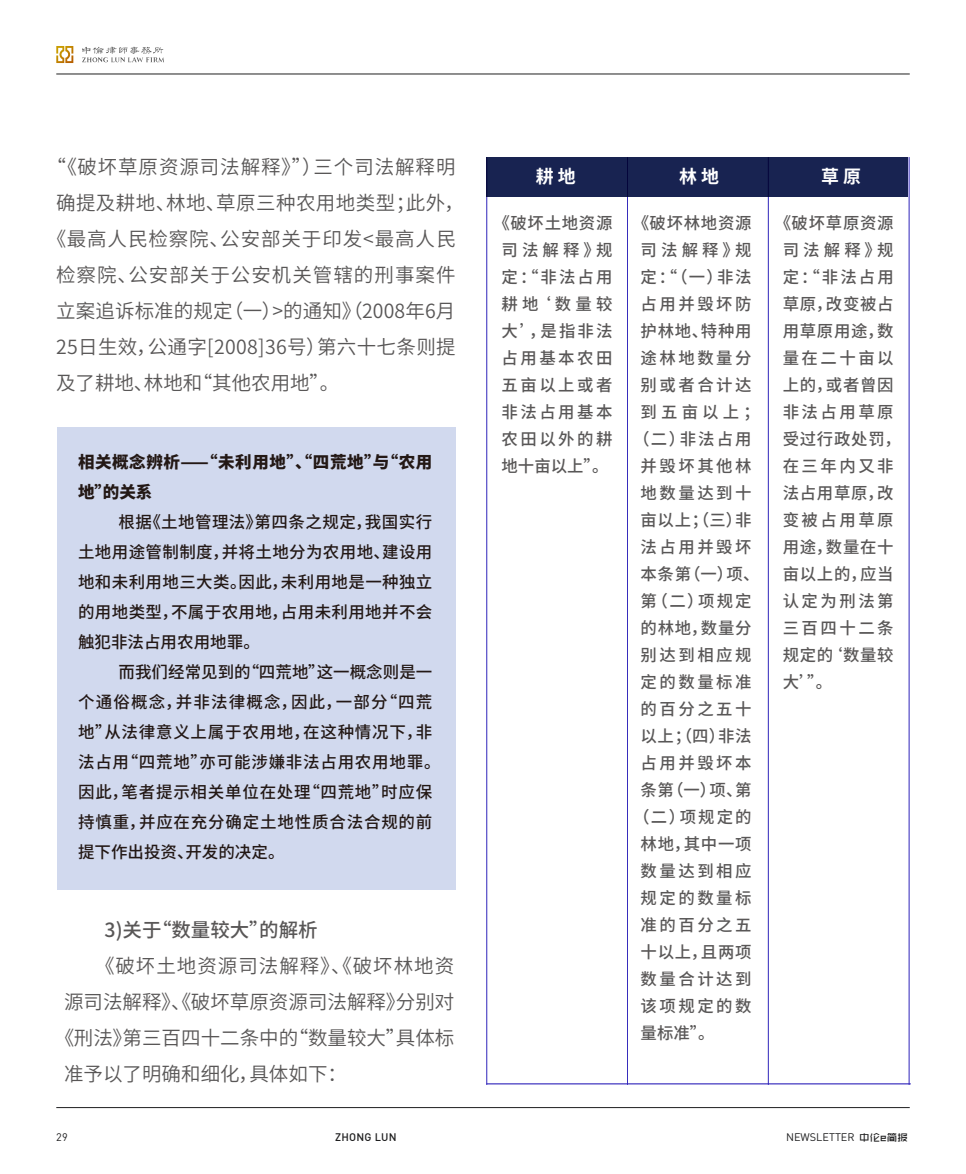
<style>
.page{position:relative;width:966px;height:1174px;background:#fff}
.page>*{position:absolute;margin:0;border:0;box-sizing:border-box;transform-origin:0 0}
.t1{font:19.5px "Source Han Sans CN";letter-spacing:.015em;color:#595757}
.t2{font:19.5px "Source Han Sans CN";letter-spacing:.045em;color:#595757}
.t3{font:19.5px "Source Han Sans CN";letter-spacing:.05em;color:#595757}
.t4{font:500 19.5px "Source Han Sans CN";color:#595757}
.t5{font:700 18px "Source Han Sans CN";color:#fff}
.t6{font:500 16.5px/27px "Source Han Sans CN";letter-spacing:.15em;color:#595757;text-align:center}
.t7{font:500 16.5px/30px "Source Han Sans CN";letter-spacing:.045em;color:#231815;text-align:justify}
.t8{font:500 16.5px/27px "Source Han Sans CN";letter-spacing:.045em;color:#595757}
.t9{font:800 16.5px/30px "Source Han Sans CN";letter-spacing:.035em;color:#231815}
.t10{font:10.8px "DIN";color:#1f1f20}
.t11{font:500 10.8px "DIN";letter-spacing:.02em;color:#1f1f20}
.s1{font-family:"ZHSRXT GBK1 0";font-size:10.5px}
</style>
<div class="page">
<hr style="left:56px;top:1107px;width:853px;height:1px;background:#1f1f20">
<hr style="left:56px;top:74px;width:853px;height:1px;background:#1f1f20">
<svg style="left:82px;top:47px;width:82px;height:15px"></svg>
<svg style="left:56px;top:46px;width:17px;height:17px"></svg>
<div style="left:57px;top:426px;width:398px;height:463px;background:#d1d9ee"></div>
<div style="left:486px;top:157px;width:421px;height:39px;background:#182351"></div>
<hr style="left:627px;top:157px;width:1px;height:927px;background:#2f24ba">
<hr style="left:486px;top:157px;width:1px;height:927px;background:#2f24ba">
<hr style="left:908px;top:157px;width:1px;height:927px;background:#2f24ba">
<hr style="left:767px;top:157px;width:1px;height:927px;background:#2f24ba">
<hr style="left:486px;top:1083px;width:424px;height:1px;background:#2f24ba">
<p class="t2" style="left:47px;top:155px;width:410px">“《破坏草原资源司法解释》”）三个司法解释明</p>
<p class="t1" style="left:56px;top:191px;width:409px">确提及耕地、林地、草原三种农用地类型；此外，</p>
<p class="t2" style="left:47px;top:227px;width:410px">《最高人民检察院、公安部关于印发&lt;最高人民</p>
<p class="t3" style="left:56px;top:263px;width:401px">检察院、公安部关于公安机关管辖的刑事案件</p>
<p class="t1" style="left:56px;top:299px;width:401px">立案追诉标准的规定（一）&gt;的通知》（2008年6月</p>
<p class="t1" style="left:56px;top:335px;width:401px">25日生效，公通字[2008]36号）第六十七条则提</p>
<p class="t1" style="left:56px;top:371px;width:284px">及了耕地、林地和“其他农用地”。</p>
<p class="t9" style="left:78px;top:447px;width:356px">相关概念辨析⸺“未利用地”、“四荒地”与“农用地”的关系</p>
<p class="t7" style="left:78px;top:507px;width:356px;text-indent:41px">根据《土地管理法》第四条之规定，我国实行土地用途管制制度，并将土地分为农用地、建设用地和未利用地三大类。因此，未利用地是一种独立的用地类型，不属于农用地，占用未利用地并不会触犯非法占用农用地罪。</p>
<p class="t7" style="left:78px;top:657px;width:364px;text-align:left;text-indent:41px">而我们经常见到的“四荒地”这一概念则是一个通俗概念，并非法律概念，因此，一部分“四荒地”从法律意义上属于农用地，在这种情况下，非法占用“四荒地”亦可能涉嫌非法占用农用地罪。因此，笔者提示相关单位在处理“四荒地”时应保持慎重，并应在充分确定土地性质合法合规的前提下作出投资、开发的决定。</p>
<p class="t4" style="left:105px;top:918px;width:215px">3)关于“数量较大”的解析</p>
<p class="t3" style="left:95px;top:954px;width:360px">《破坏土地资源司法解释》、《破坏林地资</p>
<p class="t1" style="left:64px;top:990px;width:391px">源司法解释》、《破坏草原资源司法解释》分别对</p>
<p class="t1" style="left:55px;top:1026px;width:401px">《刑法》第三百四十二条中的“数量较大”具体标</p>
<p class="t1" style="left:64px;top:1062px;width:284px">准予以了明确和细化，具体如下：</p>
<p class="t5" style="left:535px;top:166px;width:41px">耕 地</p>
<p class="t5" style="left:679px;top:166px;width:41px">林 地</p>
<p class="t5" style="left:821px;top:166px;width:41px">草 原</p>
<p class="t6" style="left:493px;top:210px;width:120px">《破坏土地资源司法解释》规定：“非法占用耕地‘数量较大’，是指非法占用基本农田五亩以上或者非法占用基本农田以外的耕地十亩以上”。</p>
<p class="t8" style="left:782px;top:210px;width:120px;text-indent:-8px">《破坏草原资源司法解释》规定：“非法占用草原，改变被占用草原用途，数量在二十亩以上的，或者曾因非法占用草原受过行政处罚，在三年内又非法占用草原，改变被占用草原用途，数量在十亩以上的，应当认定为刑法第三百四十二条规定的‘数量较大’”。</p>
<p class="t6" style="left:632px;top:210px;width:120px">《破坏林地资源</p>
<p class="t6" style="left:640px;top:237px;width:112px">司法解释》规</p>
<p class="t6" style="left:640px;top:264px;width:112px">定：“（一）非法</p>
<p class="t6" style="left:640px;top:291px;width:112px">占用并毁坏防</p>
<p class="t6" style="left:640px;top:318px;width:112px">护林地、特种用</p>
<p class="t6" style="left:640px;top:345px;width:112px">途林地数量分</p>
<p class="t6" style="left:640px;top:372px;width:112px">别或者合计达</p>
<p class="t6" style="left:640px;top:399px;width:121px">到五亩以上；</p>
<p class="t6" style="left:632px;top:426px;width:120px">（二）非法占用</p>
<p class="t6" style="left:640px;top:453px;width:112px">并毁坏其他林</p>
<p class="t6" style="left:640px;top:480px;width:112px">地数量达到十</p>
<p class="t6" style="left:640px;top:507px;width:112px">亩以上；（三）非</p>
<p class="t6" style="left:640px;top:534px;width:112px">法占用并毁坏</p>
<p class="t6" style="left:640px;top:561px;width:120px">本条第（一）项、</p>
<p class="t6" style="left:640px;top:588px;width:112px">第（二）项规定</p>
<p class="t6" style="left:640px;top:615px;width:112px">的林地，数量分</p>
<p class="t6" style="left:640px;top:642px;width:112px">别达到相应规</p>
<p class="t6" style="left:640px;top:669px;width:112px">定的数量标准</p>
<p class="t6" style="left:640px;top:696px;width:112px">的百分之五十</p>
<p class="t6" style="left:640px;top:723px;width:112px">以上；（四）非法</p>
<p class="t6" style="left:640px;top:750px;width:112px">占用并毁坏本</p>
<p class="t6" style="left:640px;top:777px;width:112px">条第（一）项、第</p>
<p class="t6" style="left:632px;top:804px;width:120px">（二）项规定的</p>
<p class="t6" style="left:640px;top:830px;width:112px">林地，其中一项</p>
<p class="t6" style="left:640px;top:857px;width:112px">数量达到相应</p>
<p class="t6" style="left:640px;top:884px;width:112px">规定的数量标</p>
<p class="t6" style="left:640px;top:911px;width:112px">准的百分之五</p>
<p class="t6" style="left:640px;top:938px;width:112px">十以上，且两项</p>
<p class="t6" style="left:640px;top:965px;width:112px">数量合计达到</p>
<p class="t6" style="left:640px;top:992px;width:112px">该项规定的数</p>
<p class="t6" style="left:640px;top:1019px;width:76px">量标准”。</p>
<p class="t10" style="left:56px;top:1130px;width:13px">29</p>
<p class="t11" style="left:335px;top:1130px;width:63px">ZHONG LUN</p>
<p class="t10" style="left:786px;top:1130px;width:123px">NEWSLETTER <span class="s1">中伦e简报</span></p>
</div>
